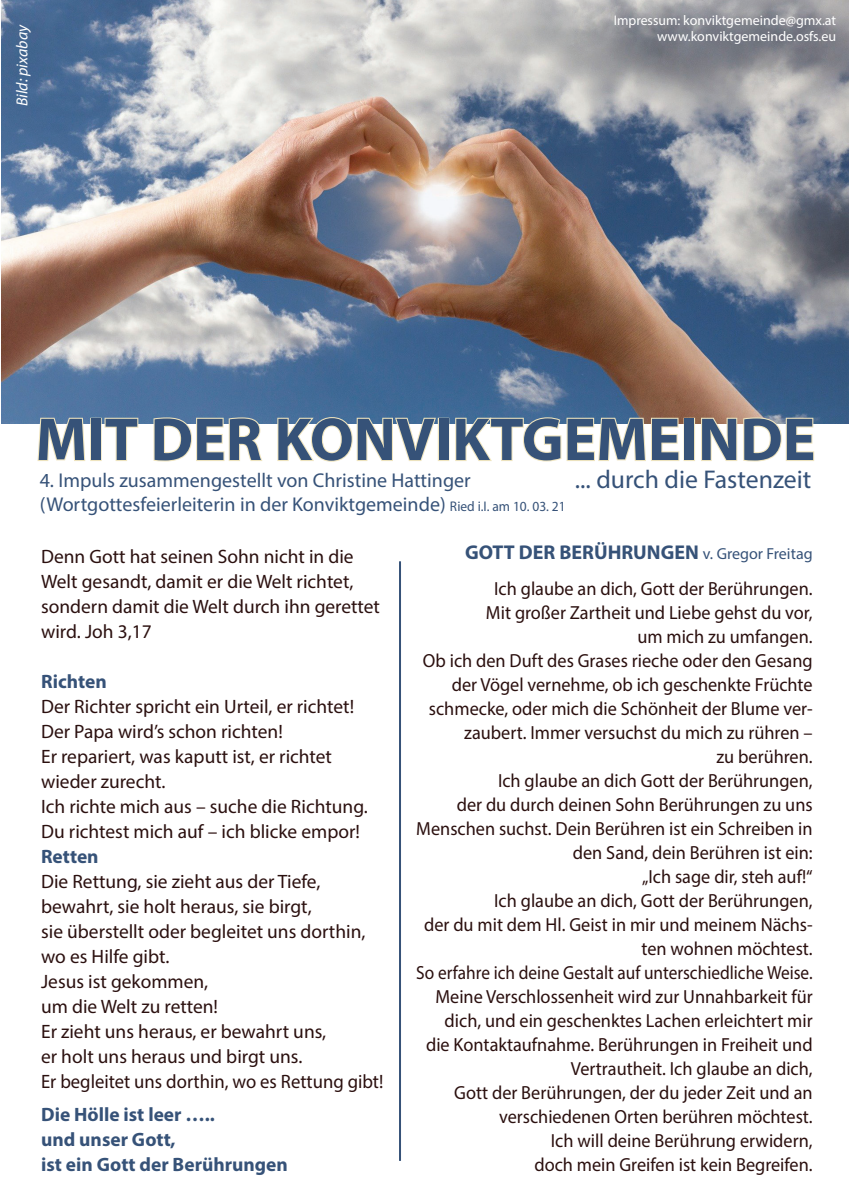
<style>
.page{position:relative;width:851px;height:1202px;background:#fff}
.page>*{position:absolute;margin:0;border:0;box-sizing:border-box;transform-origin:0 0}
.t1{font:700 61.2px "Myriad Pro";color:#365278}
.t2{font:25.8px "Myriad Pro";color:#365278}
.t3{font:20px/24px "Myriad Pro";color:#365278}
.t4{font:700 20px "Myriad Pro";color:#365278}
.t5{font:19.4px/25px "Myriad Pro";color:#2b100f}
.t6{font:700 19.4px/25px "Myriad Pro";color:#365278}
.t7{font:19px/24px "Myriad Pro";color:#2b100f;text-align:right;scale:.96 1}
.t8{font:italic 16px "Myriad Pro";color:#fff}
.t9{font:14px/16.8px "Myriad Pro";color:#fff;text-align:right}
.s1{font-size:14px}
.s2{font-weight:400;font-size:16px}
</style>
<div class="page">
<img style="left:1px;top:0;width:847px;height:423px">
<svg style="left:36px;top:417px;width:50px;height:44px"></svg>
<div style="left:90px;top:418px;width:12px;height:43px;border:2px solid #efe4be"></div>
<svg style="left:103px;top:417px;width:36px;height:44px"></svg>
<svg style="left:152px;top:416px;width:112px;height:46px"></svg>
<svg style="left:276px;top:416px;width:161px;height:46px"></svg>
<div style="left:437px;top:418px;width:12px;height:43px;border:2px solid #efe4be"></div>
<svg style="left:454px;top:416px;width:226px;height:46px"></svg>
<div style="left:683px;top:418px;width:12px;height:43px;border:2px solid #efe4be"></div>
<svg style="left:699px;top:416px;width:116px;height:46px"></svg>
<hr style="left:399px;top:561px;width:2px;height:600px;background:#365278">
<p class="t8" style="left:12px;top:106px;width:84px;rotate:-90deg">Bild: pixabay</p>
<p class="t9" style="left:613px;top:11px;width:224px">Impressum: konviktgemeinde@gmx.at www.konviktgemeinde.osfs.eu</p>
<h1 class="t1" style="left:36px;top:399px;width:781px">MIT DER KONVIKTGEMEINDE</h1>
<p class="t3" style="left:40px;top:467px;width:527px">4. Impuls zusammengestellt von Christine Hattinger (Wortgottesfeierleiterin in der Konviktgemeinde) <span class="s1">Ried i.I. am 10. 03. 21</span></p>
<h2 class="t2" style="left:575px;top:464px;width:238px">... durch die Fastenzeit</h2>
<p class="t5" style="left:41px;top:543px;width:340px">Denn Gott hat seinen Sohn nicht in die Welt gesandt, damit er die Welt richtet, sondern damit die Welt durch ihn gerettet wird. Joh 3,17</p>
<p class="t6" style="left:41px;top:668px;width:67px">Richten</p>
<p class="t5" style="left:41px;top:693px;width:328px">Der Richter spricht ein Urteil, er richtet!<br>Der Papa wird’s schon richten!<br>Er repariert, was kaputt ist, er richtet wieder zurecht.<br>Ich richte mich aus – suche die Richtung.<br>Du richtest mich auf – ich blicke empor!</p>
<p class="t6" style="left:41px;top:843px;width:59px">Retten</p>
<p class="t5" style="left:41px;top:868px;width:344px">Die Rettung, sie zieht aus der Tiefe, bewahrt, sie holt heraus, sie birgt,<br>sie überstellt oder begleitet uns dorthin, wo es Hilfe gibt.<br>Jesus ist gekommen,<br>um die Welt zu retten!<br>Er zieht uns heraus, er bewahrt uns,<br>er holt uns heraus und birgt uns.<br>Er begleitet uns dorthin, wo es Rettung gibt!</p>
<p class="t6" style="left:41px;top:1101px;width:248px">Die Hölle ist leer …..<br>und unser Gott,<br>ist ein Gott der Berührungen</p>
<p class="t4" style="left:465px;top:539px;width:349px">GOTT DER BERÜHRUNGEN <span class="s2">v. Gregor Freitag</span></p>
<p class="t7" style="left:416px;top:577px;width:414px">Ich glaube an dich, Gott der Berührungen.<br>Mit großer Zartheit und Liebe gehst du vor,<br>um mich zu umfangen.<br>Ob ich den Duft des Grases rieche oder den Gesang der Vögel vernehme, ob ich geschenkte Früchte schmecke, oder mich die Schönheit der Blume ver&shy;zaubert. Immer versuchst du mich zu rühren –<br>zu berühren.<br>Ich glaube an dich Gott der Berührungen,<br>der du durch deinen Sohn Berührungen zu uns Menschen suchst. Dein Berühren ist ein Schreiben in den Sand, dein Berühren ist ein:<br>„Ich sage dir, steh auf!“<br>Ich glaube an dich, Gott der Berührungen,<br>der du mit dem Hl. Geist in mir und meinem Nächs&shy;ten wohnen möchtest.<br>So erfahre ich deine Gestalt auf unterschiedliche Weise.<br>Meine Verschlossenheit wird zur Unnahbarkeit für dich, und ein geschenktes Lachen erleichtert mir die Kontaktaufnahme. Berührungen in Freiheit und Vertrautheit. Ich glaube an dich,<br>Gott der Berührungen, der du jeder Zeit und an verschiedenen Orten berühren möchtest.<br>Ich will deine Berührung erwidern,<br>doch mein Greifen ist kein Begreifen.</p>
</div>
